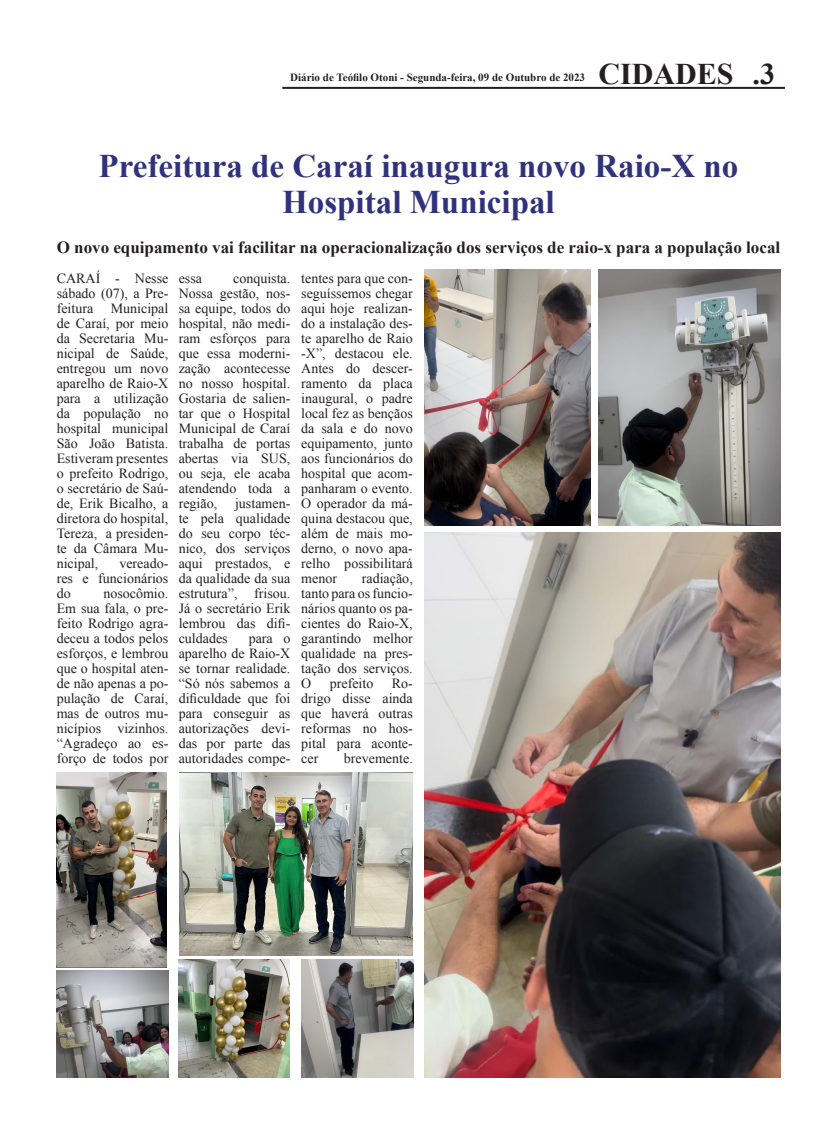
<style>
.page{position:relative;width:837px;height:1134px;background:#fff}
.page>*{position:absolute;margin:0;border:0;box-sizing:border-box;transform-origin:0 0}
.t1{font:700 33px "Times New Roman";color:#30327c}
.t2{font:700 30px "Times New Roman";color:#231f20}
.t3{font:700 17px "Times New Roman";color:#231f20}
.t4{font:14px/15px "Times New Roman";color:#231f20;text-align:justify}
.t5{font:700 11px "Times New Roman";color:#231f20}
</style>
<div class="page">
<hr style="left:282px;top:87px;width:502px;height:2px;background:#231f20">
<img style="left:424px;top:269px;width:166px;height:256px">
<img style="left:598px;top:269px;width:182px;height:256px">
<img style="left:424px;top:532px;width:356px;height:545px">
<img style="left:57px;top:772px;width:110px;height:195px">
<img style="left:179px;top:772px;width:233px;height:183px">
<img style="left:57px;top:971px;width:111px;height:106px">
<img style="left:179px;top:960px;width:111px;height:117px">
<img style="left:301px;top:960px;width:112px;height:117px">
<p class="t5" style="left:290px;top:70px;width:296px">Diário de Teófilo Otoni - Segunda-feira, 09 de Outubro de 2023</p>
<p class="t2" style="left:598px;top:53px;width:136px">CIDADES</p>
<p class="t2" style="left:752px;top:53px;width:24px">.3</p>
<p class="t1" style="left:99px;top:143px;width:641px">Prefeitura de Caraí inaugura novo Raio-X no</p>
<p class="t1" style="left:282px;top:179px;width:274px">Hospital Municipal</p>
<p class="t3" style="left:57px;top:235px;width:724px">O novo equipamento vai facilitar na operacionalização dos serviços de raio-x para a população local</p>
<p class="t4" style="left:57px;top:271px;width:113px">CARAÍ - Nesse sábado (07), a Pre&shy;feitura Municipal de Caraí, por meio da Secretaria Mu&shy;nicipal de Saúde, entregou um novo aparelho de Raio-X para a utilização da população no hospital municipal São João Batista.</p>
<p class="t4" style="left:57px;top:451px;width:113px">Estiveram presentes o prefeito Rodrigo, o secretário de Saú&shy;de, Erik Bicalho, a diretora do hospital, Tereza, a presiden&shy;te da Câmara Mu&shy;nicipal,</p>
<p class="t4" style="left:57px;top:556px;width:113px;text-indent:63px">vereado&shy;res e funcionários do</p>
<p class="t4" style="left:103px;top:586px;width:66px">nosocômio.</p>
<p class="t4" style="left:57px;top:601px;width:113px">Em sua fala, o pre&shy;feito Rodrigo agra&shy;deceu a todos pelos esforços, e lembrou que o hospital aten&shy;de não apenas a po&shy;pulação de Caraí, mas de outros mu&shy;nicípios vizinhos.</p>
<p class="t4" style="left:57px;top:736px;width:113px">“Agradeço ao es&shy;forço de todos por</p>
<p class="t4" style="left:179px;top:271px;width:113px;text-indent:54px">conquista.<br>Nossa gestão, nos&shy;sa equipe, todos do hospital, não medi&shy;ram esforços para que essa moderni&shy;zação acontecesse no nosso hospital.<br>Gostaria de salien&shy;tar que o Hospital Municipal de Caraí trabalha de portas abertas via SUS, ou seja, ele acaba atendendo toda a região,</p>
<p class="t4" style="left:179px;top:271px;width:25px">essa</p>
<p class="t4" style="left:179px;top:496px;width:113px;text-indent:56px">justamen&shy;te pela qualidade do seu corpo téc&shy;nico, dos serviços aqui prestados, e da qualidade da sua estrutura”, frisou.</p>
<p class="t4" style="left:179px;top:601px;width:113px">Já o secretário Erik lembrou das difi&shy;culdades</p>
<p class="t4" style="left:179px;top:631px;width:113px;text-indent:70px">para o aparelho de Raio-X se tornar realidade.</p>
<p class="t4" style="left:179px;top:676px;width:113px">“Só nós sabemos a dificuldade que foi para conseguir as autorizações devi&shy;das por parte das autoridades compe-</p>
<p class="t4" style="left:301px;top:271px;width:113px">tentes para que con&shy;seguíssemos chegar aqui hoje realizan&shy;do a instalação des&shy;te aparelho de Raio -X”, destacou ele.</p>
<p class="t4" style="left:301px;top:361px;width:113px">Antes do descer&shy;ramento da placa inaugural, o padre local fez as bençãos da sala e do novo equipamento, junto aos funcionários do hospital que acom&shy;panharam o evento.</p>
<p class="t4" style="left:301px;top:496px;width:113px">O operador da má&shy;quina destacou que, além de mais mo&shy;derno, o novo apa&shy;relho possibilitará menor</p>
<p class="t4" style="left:301px;top:571px;width:113px;text-indent:61px">radiação, tanto para os funcio&shy;nários quanto os pa&shy;cientes do Raio-X, garantindo melhor qualidade na pres&shy;tação dos serviços.</p>
<p class="t4" style="left:301px;top:676px;width:12px">O</p>
<p class="t4" style="left:329px;top:676px;width:45px">prefeito</p>
<p class="t4" style="left:301px;top:676px;width:113px;text-indent:90px">Ro&shy;drigo disse ainda que haverá outras reformas no hos&shy;pital para aconte&shy;cer</p>
<p class="t4" style="left:344px;top:751px;width:70px">brevemente.</p>
</div>
